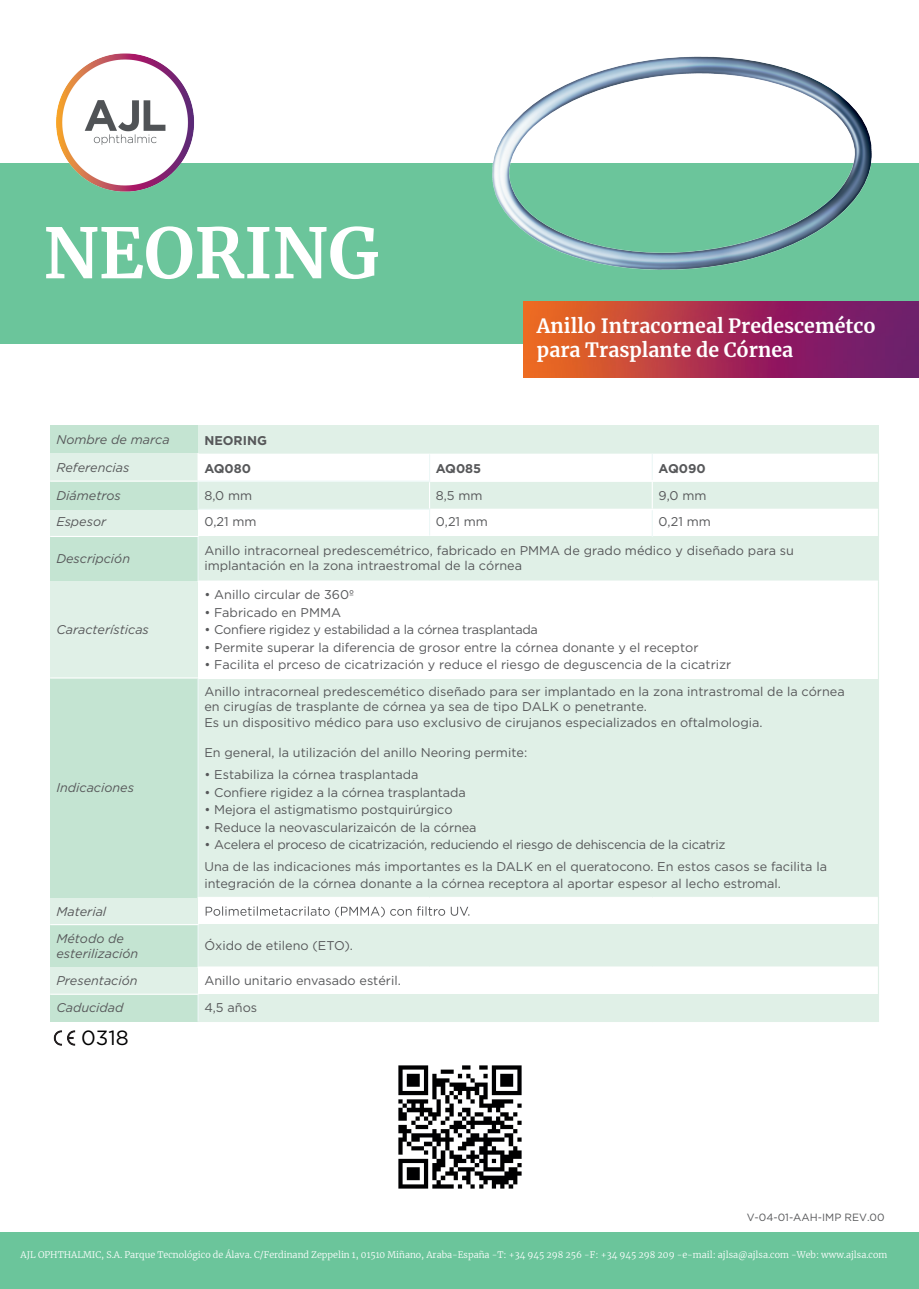
<style>
.page{position:relative;width:919px;height:1289px;background:#fff}
.page>*{position:absolute;margin:0;border:0;box-sizing:border-box;transform-origin:0 0}
.t1{font:700 69px "Merriweather";color:#fff}
.t2{font:20.55px "Gotham";color:#000001}
.t3{font:700 19.5px/23.4px "Merriweather";color:#fff}
.t4{font:12.6px/15.1px "Gotham";color:#57585a}
.t5{font:12.6px/21.9px "Gotham";letter-spacing:-.025em;color:#57585a}
.t6{font:italic 12.6px/27.2px "Gotham";color:#57585a}
.t7{font:700 12.6px "Gotham";color:#57585a}
.t8{font:10.5px "Gotham";color:#57585a}
.t9{font:300 9px "Merriweather";color:#fff}
</style>
<div class="page">
<div style="left:0;top:163px;width:918px;height:181px;background:#6bc59b"></div>
<div style="left:0;top:1232px;width:918px;height:56px;background:#6bc59b"></div>
<img style="left:523px;top:302px;width:395px;height:75px">
<img style="left:56px;top:53px;width:138px;height:139px">
<div style="left:198px;top:993px;width:680px;height:28px;background:#e0f0e7"></div>
<div style="left:198px;top:425px;width:680px;height:28px;background:#e0f0e7"></div>
<div style="left:50px;top:425px;width:148px;height:28px;background:#c4e4d2"></div>
<div style="left:50px;top:967px;width:148px;height:27px;background:#e0f0e7"></div>
<div style="left:50px;top:897px;width:148px;height:27px;background:#e0f0e7"></div>
<div style="left:50px;top:581px;width:148px;height:97px;background:#e0f0e7"></div>
<div style="left:50px;top:509px;width:148px;height:27px;background:#e0f0e7"></div>
<div style="left:50px;top:453px;width:148px;height:28px;background:#e0f0e7"></div>
<div style="left:50px;top:994px;width:148px;height:27px;background:#c4e4d2"></div>
<div style="left:198px;top:924px;width:680px;height:43px;background:#e0f0e7"></div>
<div style="left:50px;top:924px;width:148px;height:43px;background:#c4e4d2"></div>
<div style="left:198px;top:678px;width:680px;height:219px;background:#e0f0e7"></div>
<div style="left:50px;top:678px;width:148px;height:219px;background:#c4e4d2"></div>
<div style="left:198px;top:536px;width:680px;height:45px;background:#e0f0e7"></div>
<div style="left:50px;top:536px;width:148px;height:45px;background:#c4e4d2"></div>
<div style="left:50px;top:481px;width:148px;height:28px;background:#c4e4d2"></div>
<hr style="left:50px;top:480px;width:149px;height:1px;background:#fff">
<hr style="left:50px;top:536px;width:149px;height:1px;background:#fff">
<hr style="left:50px;top:677px;width:149px;height:1px;background:#fff">
<hr style="left:50px;top:924px;width:149px;height:1px;background:#fff">
<hr style="left:50px;top:993px;width:149px;height:1px;background:#fff">
<hr style="left:197px;top:482px;width:2px;height:26px;background:#ecf7f6">
<hr style="left:197px;top:508px;width:233px;height:2px;background:#ecf7f6">
<hr style="left:197px;top:537px;width:2px;height:43px;background:#ecf7f6">
<hr style="left:197px;top:678px;width:2px;height:218px;background:#ecf7f6">
<hr style="left:197px;top:925px;width:2px;height:41px;background:#ecf7f6">
<hr style="left:877px;top:581px;width:1px;height:97px;background:#e0f0e7">
<hr style="left:197px;top:580px;width:232px;height:1px;background:#fff">
<hr style="left:429px;top:580px;width:223px;height:1px;background:#fff">
<hr style="left:652px;top:580px;width:225px;height:1px;background:#fff">
<hr style="left:197px;top:896px;width:232px;height:2px;background:#fff">
<hr style="left:429px;top:896px;width:223px;height:2px;background:#fff">
<hr style="left:652px;top:896px;width:225px;height:2px;background:#fff">
<hr style="left:197px;top:966px;width:232px;height:1px;background:#fff">
<hr style="left:429px;top:966px;width:223px;height:1px;background:#fff">
<hr style="left:652px;top:966px;width:225px;height:1px;background:#fff">
<hr style="left:197px;top:453px;width:2px;height:27px;background:#fff">
<hr style="left:197px;top:480px;width:233px;height:1px;background:#ecf7f6">
<hr style="left:197px;top:994px;width:2px;height:26px;background:#ecf7f6">
<hr style="left:197px;top:1020px;width:232px;height:2px;background:#e0f0e7">
<hr style="left:429px;top:1020px;width:223px;height:2px;background:#e0f0e7">
<hr style="left:652px;top:1020px;width:227px;height:2px;background:#e0f0e7">
<svg style="left:206px;top:906px;width:263px;height:11px"></svg>
<svg style="left:198px;top:453px;width:680px;height:84px"></svg>
<img style="left:492px;top:56px;width:380px;height:214px">
<img style="left:398px;top:1065px;width:124px;height:124px">
<img style="left:53px;top:1030px;width:23px;height:16px">
<h1 class="t1" style="left:43px;top:205px;width:337px">NEORING</h1>
<h3 class="t3" style="left:537px;top:314px;width:340px">Anillo Intracorneal Predescemétco para Trasplante de Córnea</h3>
<p class="t6" style="left:56px;top:426px;width:115px">Nombre de marca</p>
<p class="t7" style="left:204px;top:432px;width:64px">NEORING</p>
<p class="t6" style="left:56px;top:454px;width:75px">Referencias</p>
<p class="t7" style="left:204px;top:460px;width:48px">AQ080</p>
<p class="t7" style="left:436px;top:460px;width:47px">AQ085</p>
<p class="t7" style="left:658px;top:460px;width:49px">AQ090</p>
<p class="t6" style="left:56px;top:481px;width:66px">Diámetros</p>
<p class="t4" style="left:204px;top:487px;width:49px">8,0 mm</p>
<p class="t4" style="left:436px;top:487px;width:48px">8,5 mm</p>
<p class="t4" style="left:658px;top:487px;width:49px">9,0 mm</p>
<p class="t6" style="left:56px;top:507px;width:51px">Espesor</p>
<p class="t4" style="left:204px;top:513px;width:54px">0,21 mm</p>
<p class="t4" style="left:436px;top:513px;width:54px">0,21 mm</p>
<p class="t4" style="left:658px;top:513px;width:54px">0,21 mm</p>
<p class="t6" style="left:56px;top:545px;width:75px">Descripción</p>
<p class="t4" style="left:204px;top:542px;width:591px">Anillo intracorneal predescemétrico, fabricado en PMMA de grado médico y diseñado para su implantación en la zona intraestromal de la córnea</p>
<p class="t6" style="left:56px;top:616px;width:94px">Características</p>
<p class="t6" style="left:56px;top:774px;width:79px">Indicaciones</p>
<p class="t6" style="left:56px;top:897px;width:69px">Material<br>Método de</p>
<p class="t6" style="left:56px;top:939px;width:83px">esterilización</p>
<p class="t4" style="left:204px;top:587px;width:151px">• Anillo circular de 360º</p>
<p class="t4" style="left:204px;top:604px;width:138px">• Fabricado en PMMA</p>
<p class="t5" style="left:204px;top:618px;width:335px">• Confiere rigidez y estabilidad a la córnea trasplantada</p>
<p class="t4" style="left:204px;top:639px;width:495px">• Permite superar la diferencia de grosor entre la córnea donante y el receptor</p>
<p class="t4" style="left:204px;top:656px;width:528px">• Facilita el prceso de cicatrización y reduce el riesgo de deguscencia de la cicatrizr</p>
<p class="t4" style="left:204px;top:684px;width:641px">Anillo intracorneal predescemético diseñado para ser implantado en la zona intrastromal de la córnea en cirugías de trasplante de córnea ya sea de tipo DALK o penetrante.<br>Es un dispositivo médico para uso exclusivo de cirujanos especializados en oftalmologia.</p>
<p class="t4" style="left:204px;top:745px;width:324px">En general, la utilización del anillo Neoring permite:</p>
<p class="t4" style="left:204px;top:767px;width:216px">• Estabiliza la córnea trasplantada</p>
<p class="t4" style="left:204px;top:784px;width:263px">• Confiere rigidez a la córnea trasplantada</p>
<p class="t4" style="left:204px;top:802px;width:250px">• Mejora el astigmatismo postquirúrgico</p>
<p class="t4" style="left:204px;top:819px;width:273px">• Reduce la neovascularizaicón de la córnea</p>
<p class="t5" style="left:204px;top:833px;width:624px">• Acelera el proceso de cicatrización, reduciendo el riesgo de dehiscencia de la cicatriz<br>Una de las indicaciones más importantes es la DALK en el queratocono. En estos casos se facilita la</p>
<p class="t4" style="left:204px;top:876px;width:578px">integración de la córnea donante a la córnea receptora al aportar espesor al lecho estromal.</p>
<p class="t4" style="left:204px;top:938px;width:150px">Óxido de etileno (ETO).</p>
<p class="t6" style="left:56px;top:966px;width:83px">Presentación</p>
<p class="t4" style="left:204px;top:972px;width:198px">Anillo unitario envasado estéril.</p>
<p class="t6" style="left:56px;top:994px;width:69px">Caducidad</p>
<p class="t4" style="left:204px;top:1000px;width:54px">4,5 años</p>
<h2 class="t2" style="left:81px;top:1024px;width:49px">0318</h2>
<p class="t8" style="left:746px;top:1210px;width:139px">V-04-01-AAH-IMP REV.00</p>
<p class="t9" style="left:21px;top:1248px;width:868px">AJL OPHTHALMIC, S.A. Parque Tecnológico de Álava. C/Ferdinand Zeppelin 1, 01510 Miñano, Araba-España -T: +34 945 298 256 -F: +34 945 298 209 -e-mail: ajlsa@ajlsa.com -Web: www.ajlsa.com</p>
</div>
